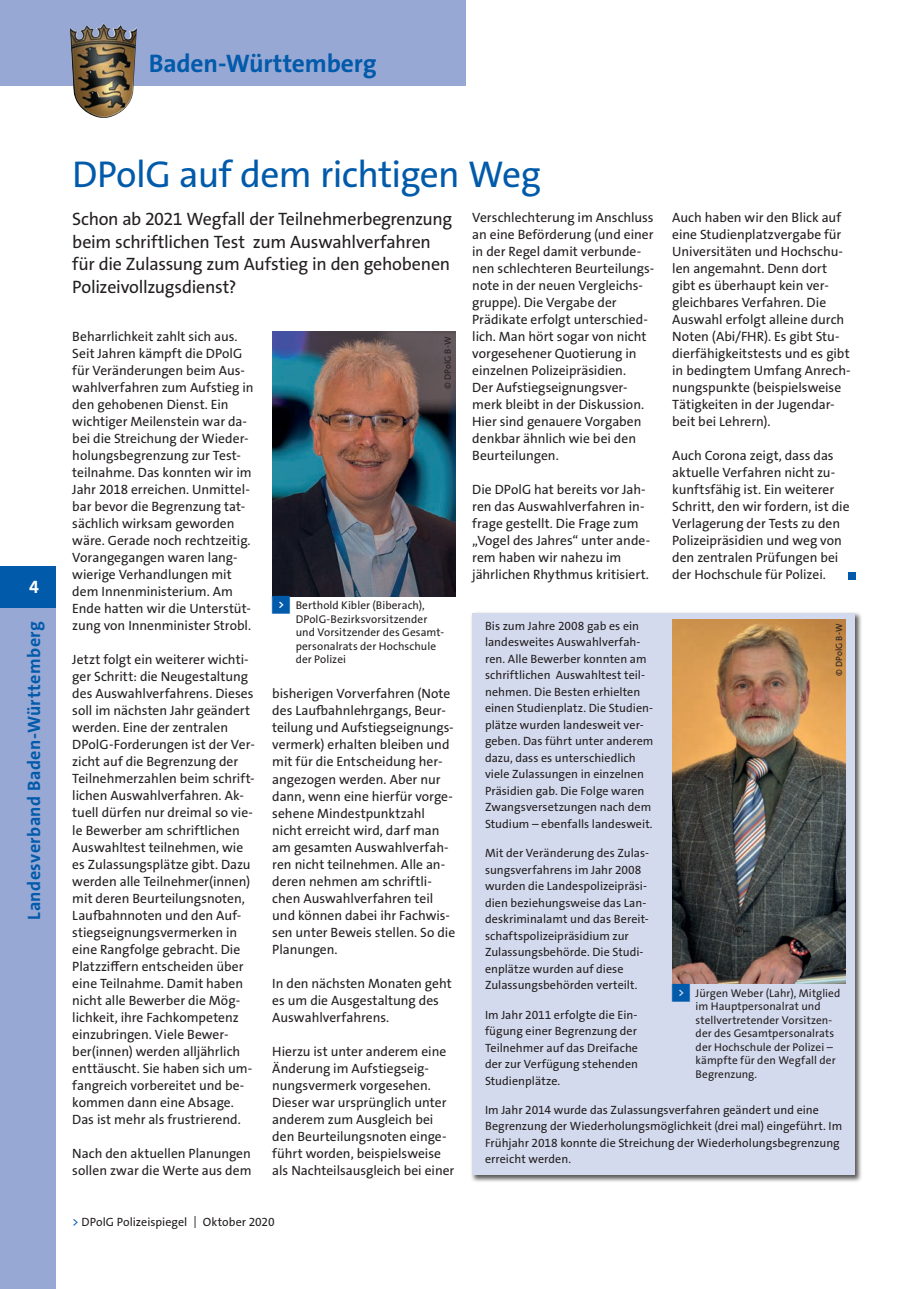
<style>
.page{position:relative;width:919px;height:1289px;background:#fff}
.page>*{position:absolute;margin:0;border:0;box-sizing:border-box;transform-origin:0 0}
.Headline_25_pt{font:37.5px "The Sans Os F";letter-spacing:-.015em;color:#015aaa}
.t1{font:700 25.5px "The Sans Os F";letter-spacing:-.005em;color:#015aaa}
.Vorspann{font:18px/22.5px "The Sans Os F";letter-spacing:-.015em;color:#231f20}
.t2{font:700 18px "The Sans Os F";letter-spacing:.025em;color:#015aaa}
.t3{font:700 18px "The Sans Os F";color:#fff}
.Grundtext{font:13.5px/17px "The Sans Os F";color:#231f20}
.Grundtext_Infokasten{font:12px/16.5px "The Sans Os F";letter-spacing:.005em;color:#231f20}
.t4{font:11.25px/13.5px "The Sans Os F";letter-spacing:.005em;color:#231f20}
.Fotonachweis{font:9px "The Sans Os F";letter-spacing:.015em;color:#231f20}
.s1{font-family:"Top Numbers";color:#015aaa}
.s2{color:#015aaa}
</style>
<div class="page">
<div style="left:848px;top:572px;width:7px;height:7px;background:#015aaa"></div>
<img style="left:272px;top:332px;width:183px;height:264px">
<div style="left:470px;top:611px;width:392px;height:571px;background:#231f20;opacity:.75"></div>
<div style="left:472px;top:613px;width:383px;height:562px;background:#d4daed"></div>
<img style="left:672px;top:620px;width:173px;height:363px">
<div style="left:0;top:566px;width:55px;height:42px;background:#015aaa"></div>
<div style="left:0;top:608px;width:55px;height:680px;background:#97a8d5"></div>
<div style="left:0;top:0;width:466px;height:85px;background:#97a8d5"></div>
<img style="left:70px;top:23px;width:67px;height:95px">
<h2 class="t1" style="left:149px;top:47px;width:229px">Baden-Württemberg</h2>
<h3 class="t3" style="left:29px;top:575px;width:11px">4</h3>
<h3 class="t2" style="left:22px;top:919px;width:300px;rotate:-90deg">Landesverband Baden-Württemberg</h3>
<p class="Headline_25_pt" style="left:72px;top:150px;width:470px">DPolG auf dem richtigen Weg</p>
<p class="Vorspann" style="left:72px;top:208px;width:381px">Schon ab 2021 Wegfall der Teilnehmerbegrenzung beim schriftlichen Test zum Auswahlverfahren für die Zulassung zum Aufstieg in den gehobenen Polizeivollzugsdienst?</p>
<p class="Grundtext" style="left:72px;top:328px;width:183px">Beharrlichkeit zahlt sich aus.<br>Seit Jahren kämpft die DPolG für Veränderungen beim Aus&shy;wahlverfahren zum Aufstieg in den gehobenen Dienst. Ein wichtiger Meilenstein war da&shy;bei die Streichung der Wieder&shy;holungsbegrenzung zur Test&shy;teilnahme. Das konnten wir im<br>Jahr 2018 erreichen. Unmittel&shy;bar bevor die Begrenzung tat&shy;sächlich wirksam geworden wäre. Gerade noch rechtzeitig.<br>Vorangegangen waren lang&shy;wierige Verhandlungen mit dem Innenministerium. Am<br>Ende hatten wir die Unterstüt&shy;zung von Innenminister Strobl.</p>
<p class="Grundtext" style="left:72px;top:651px;width:184px">Jetzt folgt ein weiterer wichti&shy;ger Schritt: die Neugestaltung des Auswahlverfahrens. Dieses soll im nächsten Jahr geändert werden. Eine der zentralen<br>DPolG-Forderungen ist der Ver&shy;zicht auf die Begrenzung der<br>Teilnehmerzahlen beim schrift&shy;lichen Auswahlverfahren. Ak&shy;tuell dürfen nur dreimal so vie&shy;le Bewerber am schriftlichen<br>Auswahltest teilnehmen, wie es Zulassungsplätze gibt. Dazu werden alle Teilnehmer(innen) mit deren Beurteilungsnoten,<br>Laufbahnnoten und den Auf&shy;stiegseignungsvermerken in eine Rangfolge gebracht. Die<br>Platzziffern entscheiden über eine Teilnahme. Damit haben nicht alle Bewerber die Mög&shy;lichkeit, ihre Fachkompetenz einzubringen. Viele Bewer&shy;ber(innen) werden alljährlich enttäuscht. Sie haben sich um&shy;fangreich vorbereitet und be&shy;kommen dann eine Absage.<br>Das ist mehr als frustrierend.</p>
<p class="Grundtext" style="left:72px;top:1144px;width:181px">Nach den aktuellen Planungen sollen zwar die Werte aus dem</p>
<p class="Grundtext" style="left:672px;top:209px;width:180px">Auch haben wir den Blick auf eine Studienplatzvergabe für<br>Universitäten und Hochschu&shy;len angemahnt. Denn dort gibt es überhaupt kein ver&shy;gleichbares Verfahren. Die<br>Auswahl erfolgt alleine durch<br>Noten (Abi/FHR). Es gibt Stu&shy;dierfähigkeitstests und es gibt in bedingtem Umfang Anrech&shy;nungspunkte (beispielsweise<br>Tätigkeiten in der Jugendar&shy;beit bei Lehrern).</p>
<p class="Grundtext" style="left:672px;top:447px;width:179px">Auch Corona zeigt, dass das aktuelle Verfahren nicht zu&shy;kunftsfähig ist. Ein weiterer<br>Schritt, den wir fordern, ist die<br>Verlagerung der Tests zu den<br>Polizeipräsidien und weg von den zentralen Prüfungen bei der Hochschule für Polizei.</p>
<p class="Grundtext" style="left:472px;top:209px;width:183px">Verschlechterung im Anschluss an eine Beförderung (und einer in der Regel damit verbunde&shy;nen schlechteren Beurteilungs&shy;note in der neuen Vergleichs&shy;gruppe). Die Vergabe der<br>Prädikate erfolgt unterschied&shy;lich. Man hört sogar von nicht vorgesehener Quotierung in einzelnen Polizeipräsidien.<br>Der Aufstiegseignungsver&shy;merk bleibt in der Diskussion.<br>Hier sind genauere Vorgaben denkbar ähnlich wie bei den<br>Beurteilungen.</p>
<p class="Grundtext" style="left:472px;top:481px;width:179px">Die DPolG hat bereits vor Jah&shy;ren das Auswahlverfahren in&shy;frage gestellt. Die Frage zum „Vogel des Jahres“ unter ande&shy;rem haben wir nahezu im jährlichen Rhythmus kritisiert.</p>
<p class="Fotonachweis" style="left:442px;top:389px;width:54px;rotate:-90deg">© DPolG B-W</p>
<p class="t4" style="left:296px;top:598px;width:150px;text-indent:-23px"><span class="s1">&lt;</span> Berthold Kibler (Biberach),<br>DPolG-Bezirksvorsitzender und Vorsitzender des Gesamt&shy;personalrats der Hochschule der Polizei</p>
<p class="Grundtext_Infokasten" style="left:485px;top:617px;width:170px">Bis zum Jahre 2008 gab es ein landesweites Auswahlverfah&shy;ren. Alle Bewerber konnten am schriftlichen Auswahltest teil&shy;nehmen. Die Besten erhielten einen Studienplatz. Die Studien&shy;plätze wurden landesweit ver&shy;geben. Das führt unter anderem dazu, dass es unterschiedlich viele Zulassungen in einzelnen<br>Präsidien gab. Die Folge waren<br>Zwangsversetzungen nach dem<br>Studium – ebenfalls landesweit.</p>
<p class="Grundtext_Infokasten" style="left:485px;top:845px;width:165px">Mit der Veränderung des Zulas&shy;sungsverfahrens im Jahr 2008 wurden die Landespolizeipräsi&shy;dien beziehungsweise das Lan&shy;deskriminalamt und das Bereit&shy;schaftspolizeipräsidium zur<br>Zulassungsbehörde. Die Studi&shy;enplätze wurden auf diese<br>Zulassungsbehörden verteilt.</p>
<p class="Grundtext_Infokasten" style="left:485px;top:1006px;width:155px;text-align:justify">Im Jahr 2011 erfolgte die Ein&shy;fügung einer Begrenzung der Teilnehmer auf das Dreifache der zur Verfügung stehenden Studienplätze.</p>
<p class="Grundtext_Infokasten" style="left:485px;top:1101px;width:359px">Im Jahr 2014 wurde das Zulassungsverfahren geändert und eine Begrenzung der Wiederholungsmöglichkeit (drei mal) eingeführt. Im Frühjahr 2018 konnte die Streichung der Wiederholungsbegrenzung erreicht werden.</p>
<p class="Fotonachweis" style="left:833px;top:676px;width:54px;rotate:-90deg">© DPolG B-W</p>
<p class="Grundtext" style="left:272px;top:685px;width:184px">bisherigen Vorverfahren (Note des Laufbahnlehrgangs, Beur&shy;teilung und Aufstiegseignungs&shy;vermerk) erhalten bleiben und mit für die Entscheidung her&shy;angezogen werden. Aber nur dann, wenn eine hierfür vorge&shy;sehene Mindestpunktzahl nicht erreicht wird, darf man am gesamten Auswahlverfah&shy;ren nicht teilnehmen. Alle an&shy;deren nehmen am schriftli&shy;chen Auswahlverfahren teil und können dabei ihr Fachwis&shy;sen unter Beweis stellen. So die<br>Planungen.</p>
<p class="Grundtext" style="left:272px;top:974px;width:181px">In den nächsten Monaten geht es um die Ausgestaltung des<br>Auswahlverfahrens.</p>
<p class="Grundtext" style="left:272px;top:1042px;width:184px">Hierzu ist unter anderem eine<br>Änderung im Aufstiegseig&shy;nungsvermerk vorgesehen.<br>Dieser war ursprünglich unter anderem zum Ausgleich bei den Beurteilungsnoten einge&shy;führt worden, beispielsweise als Nachteilsausgleich bei einer</p>
<p class="t4" style="left:695px;top:986px;width:146px;text-indent:-23px"><span class="s1">&lt;</span> Jürgen Weber (Lahr), Mitglied im Hauptpersonalrat und stellvertretender Vorsitzen&shy;der des Gesamtpersonalrats der Hochschule der Polizei – kämpfte für den Wegfall der<br>Begrenzung.</p>
<p class="Grundtext_Infokasten" style="left:72px;top:1213px;width:204px"><span class="s2">&gt;</span> DPolG Polizeispiegel | Oktober 2020</p>
</div>
